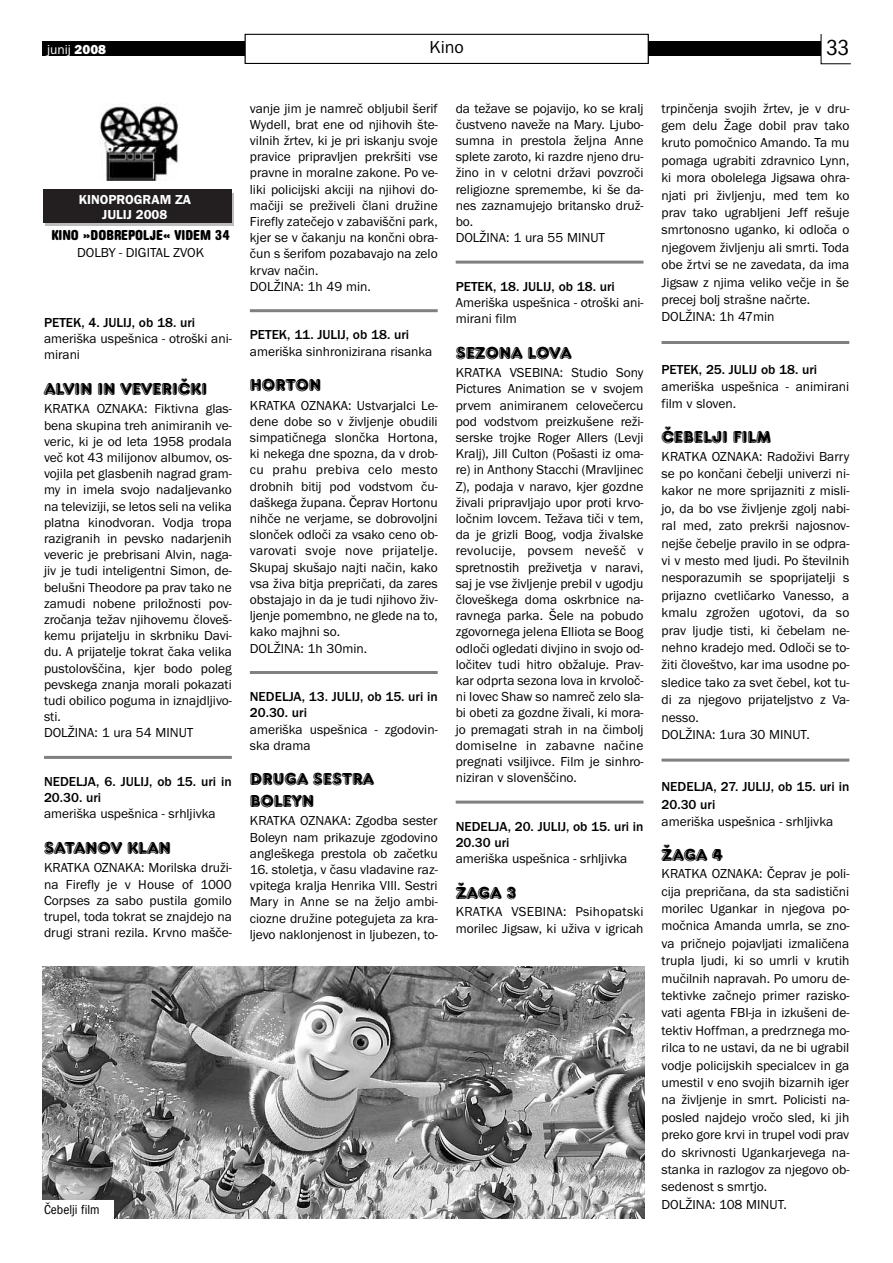
<style>
.page{position:relative;width:893px;height:1263px;background:#fff}
.page>*{position:absolute;margin:0;border:0;box-sizing:border-box;transform-origin:0 0}
.t1{font:condensed 22.5px "Franklin Got Itc TEE";color:#000}
.t2{font:18px/21.6px "Frankfurter Hig DEE";color:#000}
.t3{font:18px "Franklin Got Itc TEE";color:#000}
.t4{font:700 condensed 15px "Accius Buc Rou DEE";color:#000}
.t5{font:13.5px/16.2px "Franklin Got Itc TEE";color:#000}
.t6{font:500 13.5px/16.2px "Franklin Got Itc TEE";color:#000}
.t7{font:600 13.5px/15px "Franklin Got Itc TEE";color:#fff;text-align:center}
.t8{font:condensed 13.5px "Franklin Got Itc TEE";color:#000}
.t9{font:13.5px "Franklin Got Itc TEE";color:#fff}
.s1{font-family:"Franklin Got Itc TEE Heav"}
</style>
<div class="page">
<div style="left:43px;top:41px;width:778px;height:15px;background:#000"></div>
<svg style="left:820px;top:34px;width:31px;height:30px"></svg>
<hr style="left:44px;top:756px;width:188px;height:3px;background:#808080">
<hr style="left:250px;top:309px;width:187px;height:3px;background:#808080">
<hr style="left:250px;top:671px;width:187px;height:3px;background:#808080">
<hr style="left:455px;top:261px;width:188px;height:3px;background:#808080">
<hr style="left:455px;top:801px;width:188px;height:3px;background:#808080">
<hr style="left:661px;top:341px;width:188px;height:3px;background:#808080">
<hr style="left:661px;top:759px;width:188px;height:3px;background:#808080">
<div style="left:245px;top:35px;width:402px;height:28px;background:#fff"></div>
<div style="left:245px;top:34px;width:403px;height:30px;border:1px solid #000"></div>
<img style="left:99px;top:104px;width:79px;height:76px">
<svg style="left:45px;top:193px;width:188px;height:33px"></svg>
<div style="left:43px;top:189px;width:188px;height:33px;background:#231f20"></div>
<img style="left:43px;top:966px;width:601px;height:252px">
<div style="left:43px;top:1200px;width:71px;height:18px;background:#fff"></div>
<p class="t9" style="left:47px;top:44px;width:61px">junij <span class="s1">2008</span></p>
<h1 class="t1" style="left:826px;top:39px;width:24px">33</h1>
<h2 class="t3" style="left:429px;top:40px;width:36px">Kino</h2>
<p class="t7" style="left:79px;top:193px;width:114px">KINOPROGRAM ZA<br>JULIJ 2008</p>
<p class="t4" style="left:51px;top:229px;width:180px">KINO »DOBREPOLJE« VIDEM 34</p>
<p class="t5" style="left:77px;top:245px;width:129px">DOLBY - DIGITAL ZVOK</p>
<p class="t6" style="left:44px;top:316px;width:153px">PETEK, 4. JULIJ, ob 18. uri</p>
<p class="t5" style="left:44px;top:332px;width:189px">ameriška uspešnica - otroški ani&shy;mirani</p>
<h2 class="t2" style="left:44px;top:378px;width:164px">ALVIN IN VEVERIČKI</h2>
<p class="t5" style="left:44px;top:402px;width:189px">KRATKA OZNAKA: Fiktivna glas&shy;bena skupina treh animiranih ve&shy;veric, ki je od leta 1958 prodala več kot 43 milijonov albumov, os&shy;vojila pet glasbenih nagrad gram&shy;my in imela svojo nadaljevanko na televiziji, se letos seli na velika platna kinodvoran. Vodja tropa razigranih in pevsko nadarjenih veveric je prebrisani Alvin, naga&shy;jiv je tudi inteligentni Simon, de&shy;belušni Theodore pa prav tako ne zamudi nobene priložnosti pov&shy;zročanja težav njihovemu človeš&shy;kemu prijatelju in skrbniku Davi&shy;du. A prijatelje tokrat čaka velika pustolovščina, kjer bodo poleg pevskega znanja morali pokazati tudi obilico poguma in iznajdljivo&shy;sti.<br>DOLŽINA: 1 ura 54 MINUT</p>
<p class="t6" style="left:44px;top:775px;width:189px">NEDELJA, 6. JULIJ, ob 15. uri in<br>20.30. uri</p>
<p class="t5" style="left:44px;top:807px;width:173px">ameriška uspešnica - srhljivka</p>
<h2 class="t2" style="left:44px;top:837px;width:128px">SATANOV KLAN</h2>
<p class="t5" style="left:44px;top:861px;width:189px;text-align:justify">KRATKA OZNAKA: Morilska druži&shy;na Firefly je v House of 1000<br>Corpses za sabo pustila gomilo trupel, toda tokrat se znajdejo na drugi strani rezila. Krvno mašče-</p>
<p class="t8" style="left:44px;top:1205px;width:57px">Čebelji film</p>
<p class="t5" style="left:250px;top:101px;width:189px">vanje jim je namreč obljubil šerif<br>Wydell, brat ene od njihovih šte&shy;vilnih žrtev, ki je pri iskanju svoje pravice pripravljen prekršiti vse pravne in moralne zakone. Po ve&shy;liki policijski akciji na njihovi do&shy;mačiji se preživeli člani družine<br>Firefly zatečejo v zabaviščni park, kjer se v čakanju na končni obra&shy;čun s šerifom pozabavajo na zelo krvav način.<br>DOLŽINA: 1h 49 min.</p>
<p class="t6" style="left:250px;top:328px;width:161px">PETEK, 11. JULIJ, ob 18. uri</p>
<p class="t5" style="left:250px;top:344px;width:184px">ameriška sinhronizirana risanka</p>
<h2 class="t2" style="left:250px;top:374px;width:73px">HORTON</h2>
<p class="t5" style="left:250px;top:398px;width:189px">KRATKA OZNAKA: Ustvarjalci Le&shy;dene dobe so v življenje obudili simpatičnega slončka Hortona, ki nekega dne spozna, da v drob&shy;cu prahu prebiva celo mesto drobnih bitij pod vodstvom ču&shy;daškega župana. Čeprav Hortonu nihče ne verjame, se dobrovoljni slonček odloči za vsako ceno ob&shy;varovati svoje nove prijatelje.<br>Skupaj skušajo najti način, kako vsa živa bitja prepričati, da zares obstajajo in da je tudi njihovo živ&shy;ljenje pomembno, ne glede na to, kako majhni so.<br>DOLŽINA: 1h 30min.</p>
<p class="t6" style="left:250px;top:690px;width:189px">NEDELJA, 13. JULIJ, ob 15. uri in<br>20.30. uri</p>
<p class="t5" style="left:250px;top:722px;width:189px">ameriška uspešnica - zgodovin&shy;ska drama</p>
<h2 class="t2" style="left:250px;top:768px;width:126px">DRUGA SESTRA<br>BOLEYN</h2>
<p class="t5" style="left:250px;top:814px;width:189px;text-align:justify">KRATKA OZNAKA: Zgodba sester Boleyn nam prikazuje zgodovino angleškega prestola ob začetku</p>
<p class="t5" style="left:250px;top:863px;width:189px;text-align:justify">16. stoletja, v času vladavine raz&shy;vpitega kralja Henrika VIII. Sestri Mary in Anne se na željo ambi&shy;ciozne družine potegujeta za kra&shy;ljevo naklonjenost in ljubezen, to-</p>
<p class="t5" style="left:455px;top:101px;width:189px">da težave se pojavijo, ko se kralj čustveno naveže na Mary. Ljubo&shy;sumna in prestola željna Anne splete zaroto, ki razdre njeno dru&shy;žino in v celotni državi povzroči religiozne spremembe, ki še da&shy;nes zaznamujejo britansko druž&shy;bo.<br>DOLŽINA: 1 ura 55 MINUT</p>
<p class="t6" style="left:455px;top:279px;width:161px">PETEK, 18. JULIJ, ob 18. uri</p>
<p class="t5" style="left:455px;top:296px;width:189px">Ameriška uspešnica - otroški ani&shy;mirani film</p>
<h2 class="t2" style="left:455px;top:342px;width:117px">SEZONA LOVA</h2>
<p class="t5" style="left:455px;top:366px;width:189px;text-align:justify">KRATKA VSEBINA: Studio Sony Pictures Animation se v svojem prvem animiranem celovečercu pod vodstvom preizkušene reži&shy;serske trojke Roger Allers (Levji Kralj), Jill Culton (Pošasti iz oma&shy;re) in Anthony Stacchi (Mravljinec Z), podaja v naravo, kjer gozdne živali pripravljajo upor proti krvo&shy;ločnim lovcem. Težava tiči v tem, da je grizli Boog, vodja živalske revolucije, povsem nevešč v spretnostih preživetja v naravi, saj je vse življenje prebil v ugodju človeškega doma oskrbnice na&shy;ravnega parka. Šele na pobudo zgovornega jelena Elliota se Boog odloči ogledati divjino in svojo od&shy;ločitev tudi hitro obžaluje. Prav&shy;kar odprta sezona lova in krvoloč&shy;ni lovec Shaw so namreč zelo sla&shy;bi obeti za gozdne živali, ki mora&shy;jo premagati strah in na čimbolj domiselne in zabavne načine pregnati vsiljivce. Film je sinhro&shy;niziran v slovenščino.</p>
<p class="t6" style="left:455px;top:819px;width:189px">NEDELJA, 20. JULIJ, ob 15. uri in<br>20.30 uri</p>
<p class="t5" style="left:455px;top:852px;width:173px">ameriška uspešnica - srhljivka</p>
<h2 class="t2" style="left:455px;top:882px;width:63px">ŽAGA 3</h2>
<p class="t5" style="left:455px;top:904px;width:189px;line-height:17.4px">KRATKA VSEBINA: Psihopatski morilec Jigsaw, ki uživa v igricah</p>
<p class="t5" style="left:661px;top:101px;width:189px;line-height:17.4px">trpinčenja svojih žrtev, je v dru&shy;gem delu Žage dobil prav tako kruto pomočnico Amando. Ta mu pomaga ugrabiti zdravnico Lynn, ki mora obolelega Jigsawa ohra&shy;njati pri življenju, med tem ko prav tako ugrabljeni Jeff rešuje smrtonosno uganko, ki odloča o njegovem življenju ali smrti. Toda obe žrtvi se ne zavedata, da ima<br>Jigsaw z njima veliko večje in še precej bolj strašne načrte.<br>DOLŽINA: 1h 47min</p>
<p class="t6" style="left:661px;top:362px;width:157px">PETEK, 25. JULIJ ob 18. uri</p>
<p class="t5" style="left:661px;top:379px;width:189px;line-height:17.4px">ameriška uspešnica - animirani film v sloven.</p>
<h2 class="t2" style="left:661px;top:426px;width:111px">ČEBELJI FILM</h2>
<p class="t5" style="left:661px;top:449px;width:189px;line-height:17.4px">KRATKA OZNAKA: Radoživi Barry se po končani čebelji univerzi ni&shy;kakor ne more sprijazniti z misli&shy;jo, da bo vse življenje zgolj nabi&shy;ral med, zato prekrši najosnov&shy;nejše čebelje pravilo in se odpra&shy;vi v mesto med ljudi. Po številnih nesporazumih se spoprijatelji s prijazno cvetličarko Vanesso, a kmalu zgrožen ugotovi, da so prav ljudje tisti, ki čebelam ne&shy;nehno kradejo med. Odloči se to&shy;žiti človeštvo, kar ima usodne po&shy;sledice tako za svet čebel, kot tu&shy;di za njegovo prijateljstvo z Va&shy;nesso.<br>DOLŽINA: 1ura 30 MINUT.</p>
<p class="t6" style="left:661px;top:779px;width:189px;line-height:17.4px">NEDELJA, 27. JULIJ, ob 15. uri in<br>20.30 uri</p>
<p class="t5" style="left:661px;top:815px;width:173px">ameriška uspešnica - srhljivka</p>
<h2 class="t2" style="left:661px;top:844px;width:63px">ŽAGA 4</h2>
<p class="t5" style="left:661px;top:866px;width:189px;line-height:17.4px">KRATKA OZNAKA: Čeprav je poli&shy;cija prepričana, da sta sadistični morilec Ugankar in njegova po&shy;močnica Amanda umrla, se zno&shy;va pričnejo pojavljati izmaličena trupla ljudi, ki so umrli v krutih mučilnih napravah. Po umoru de&shy;tektivke začnejo primer razisko&shy;vati agenta FBI-ja in izkušeni de&shy;tektiv Hoffman, a predrznega mo&shy;rilca to ne ustavi, da ne bi ugrabil vodje policijskih specialcev in ga umestil v eno svojih bizarnih iger na življenje in smrt. Policisti na&shy;posled najdejo vročo sled, ki jih preko gore krvi in trupel vodi prav do skrivnosti Ugankarjevega na&shy;stanka in razlogov za njegovo ob&shy;sedenost s smrtjo.<br>DOLŽINA: 108 MINUT.</p>
</div>
